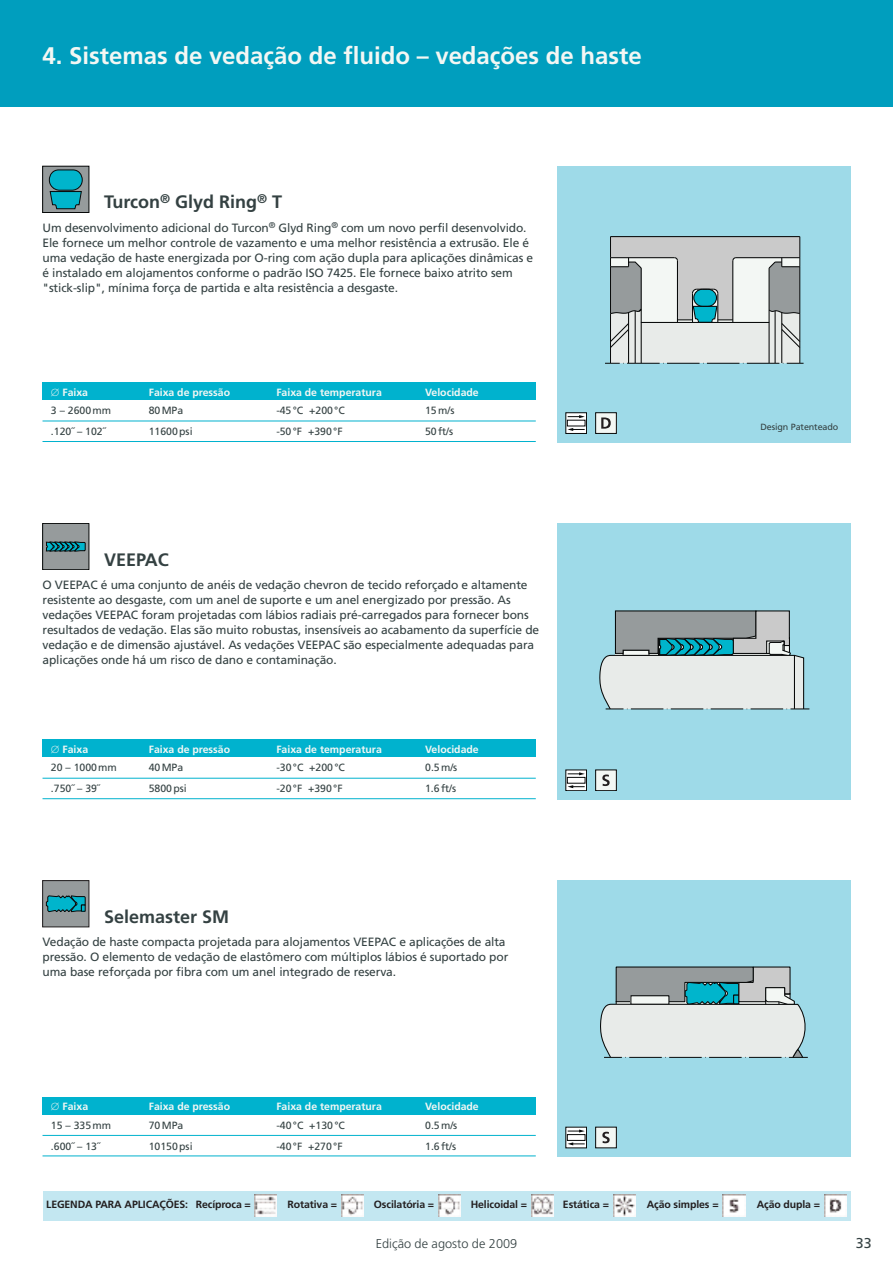
<style>
.page{position:relative;width:893px;height:1263px;background:#fff}
.page>*{position:absolute;margin:0;border:0;box-sizing:border-box;transform-origin:0 0}
.t1{font:700 24px "Frutiger";color:#f3f7f4}
.t2{font:700 18px "Frutiger";color:#344142}
.t3{font:14.25px "Frutiger";color:#344142}
.t4{font:300 12.75px "Frutiger";color:#344142}
.t5{font:12px/15px "Frutiger";letter-spacing:-.01em;color:#344142}
.t6{font:10.5px "Frutiger";color:#344142}
.t7{font:700 10.5px "Frutiger";color:#f3f7f4}
.t8{font:700 10.5px "Frutiger";letter-spacing:-.01em;color:#231f20}
.t9{font:9px "Frutiger";letter-spacing:-.01em;color:#344142}
</style>
<div class="page">
<div style="left:43px;top:383px;width:493px;height:17px;background:#00b2ce"></div>
<div style="left:557px;top:166px;width:293px;height:276px;background:#9edae8"></div>
<hr style="left:43px;top:441px;width:493px;height:1px;background:#00b2ce">
<hr style="left:43px;top:421px;width:493px;height:1px;background:#00b2ce">
<div style="left:43px;top:740px;width:493px;height:17px;background:#00b2ce"></div>
<div style="left:557px;top:523px;width:293px;height:276px;background:#9edae8"></div>
<hr style="left:43px;top:798px;width:493px;height:1px;background:#00b2ce">
<hr style="left:43px;top:778px;width:493px;height:1px;background:#00b2ce">
<div style="left:43px;top:1097px;width:493px;height:17px;background:#00b2ce"></div>
<div style="left:557px;top:880px;width:293px;height:277px;background:#9edae8"></div>
<hr style="left:43px;top:1155px;width:493px;height:1px;background:#00b2ce">
<hr style="left:43px;top:1135px;width:493px;height:1px;background:#00b2ce">
<div style="left:0;top:0;width:893px;height:106px;background:#009ebe"></div>
<svg style="left:568px;top:414px;width:17px;height:18px"></svg>
<div style="left:566px;top:412px;width:21px;height:22px;border:1px solid #070909"></div>
<svg style="left:567px;top:428px;width:18px;height:3px"></svg>
<svg style="left:568px;top:415px;width:17px;height:3px"></svg>
<svg style="left:568px;top:775px;width:17px;height:14px"></svg>
<div style="left:566px;top:770px;width:21px;height:21px;border:1px solid #070909"></div>
<div style="left:567px;top:777px;width:18px;height:6px;border:1px solid #070909"></div>
<svg style="left:567px;top:785px;width:18px;height:3px"></svg>
<svg style="left:568px;top:772px;width:17px;height:3px"></svg>
<div style="left:566px;top:1127px;width:20px;height:21px;background:linear-gradient(to right,#fbfbfb,#fff)"></div>
<div style="left:566px;top:1127px;width:21px;height:21px;border:1px solid #070909"></div>
<div style="left:567px;top:1134px;width:18px;height:6px;border:1px solid #070909"></div>
<svg style="left:567px;top:1142px;width:18px;height:3px"></svg>
<svg style="left:568px;top:1129px;width:17px;height:3px"></svg>
<div style="left:596px;top:413px;width:20px;height:20px;background:#f3f7f4"></div>
<div style="left:595px;top:412px;width:22px;height:22px;border:1px solid #070909"></div>
<svg style="left:601px;top:417px;width:10px;height:12px"></svg>
<div style="left:596px;top:770px;width:20px;height:21px;background:#f3f7f4"></div>
<div style="left:595px;top:770px;width:22px;height:21px;border:1px solid #070909"></div>
<svg style="left:602px;top:774px;width:8px;height:12px"></svg>
<div style="left:596px;top:1127px;width:20px;height:21px;background:#f3f7f4"></div>
<div style="left:595px;top:1127px;width:22px;height:21px;border:1px solid #070909"></div>
<svg style="left:602px;top:1132px;width:8px;height:11px"></svg>
<div style="left:43px;top:1191px;width:807px;height:29px;background:#c3e7f1"></div>
<img style="left:824px;top:1194px;width:23px;height:23px">
<img style="left:723px;top:1194px;width:22px;height:23px">
<img style="left:613px;top:1194px;width:23px;height:23px">
<img style="left:531px;top:1194px;width:23px;height:23px">
<img style="left:438px;top:1194px;width:23px;height:23px">
<img style="left:341px;top:1194px;width:23px;height:23px">
<img style="left:255px;top:1194px;width:22px;height:23px">
<div style="left:43px;top:881px;width:46px;height:46px;background:#969b9c"></div>
<div style="left:43px;top:880px;width:46px;height:47px;border:1px solid #231f20"></div>
<svg style="left:46px;top:895px;width:40px;height:17px"></svg>
<div style="left:43px;top:523px;width:46px;height:47px;background:#969b9c"></div>
<div style="left:43px;top:523px;width:46px;height:47px;border:1px solid #070909"></div>
<svg style="left:46px;top:541px;width:40px;height:11px"></svg>
<svg style="left:45px;top:168px;width:42px;height:43px"></svg>
<div style="left:43px;top:166px;width:46px;height:47px;border:1px solid #070909"></div>
<div style="left:49px;top:170px;width:33px;height:20px;background:#00b5cc;border-radius:10px"></div>
<div style="left:49px;top:170px;width:33px;height:20px;border:1px solid #070909;border-radius:10px"></div>
<svg style="left:50px;top:191px;width:32px;height:18px"></svg>
<hr style="left:610px;top:236px;width:190px;height:1px;background:#070909">
<svg style="left:605px;top:237px;width:198px;height:127px;background:#bfc8c8"></svg>
<svg style="left:599px;top:610px;width:210px;height:100px;background:#b0c1c3"></svg>
<svg style="left:600px;top:966px;width:208px;height:92px;background:#b7c8ca"></svg>
<h1 class="t1" style="left:43px;top:46px;width:601px">4. Sistemas de vedação de fluido – vedações de haste</h1>
<h2 class="t2" style="left:104px;top:195px;width:179px">Turcon<sup>®</sup> Glyd Ring<sup>®</sup> T</h2>
<p class="t5" style="left:43px;top:221px;width:492px">Um desenvolvimento adicional do Turcon<sup>®</sup> Glyd Ring<sup>®</sup> com um novo perfil desenvolvido.<br>Ele fornece um melhor controle de vazamento e uma melhor resistência a extrusão. Ele é uma vedação de haste energizada por O-ring com ação dupla para aplicações dinâmicas e é instalado em alojamentos conforme o padrão ISO 7425. Ele fornece baixo atrito sem "stick-slip", mínima força de partida e alta resistência a desgaste.</p>
<p class="t7" style="left:51px;top:388px;width:39px">∅ Faixa</p>
<p class="t7" style="left:149px;top:388px;width:83px">Faixa de pressão</p>
<p class="t7" style="left:276px;top:388px;width:107px">Faixa de temperatura</p>
<p class="t7" style="left:425px;top:388px;width:55px">Velocidade</p>
<p class="t6" style="left:51px;top:406px;width:62px">3 – 2600mm</p>
<p class="t6" style="left:149px;top:406px;width:36px">80MPa</p>
<p class="t6" style="left:276px;top:406px;width:70px">-45°C +200°C</p>
<p class="t6" style="left:425px;top:406px;width:31px">15m/s</p>
<p class="t6" style="left:51px;top:427px;width:56px">.120˝ – 102˝</p>
<p class="t6" style="left:149px;top:427px;width:45px">11600psi</p>
<p class="t6" style="left:276px;top:427px;width:68px">-50°F +390°F</p>
<p class="t6" style="left:425px;top:427px;width:30px">50ft/s</p>
<h2 class="t2" style="left:104px;top:552px;width:66px">VEEPAC</h2>
<p class="t5" style="left:43px;top:578px;width:498px">O VEEPAC é uma conjunto de anéis de vedação chevron de tecido reforçado e altamente resistente ao desgaste, com um anel de suporte e um anel energizado por pressão. As vedações VEEPAC foram projetadas com lábios radiais pré-carregados para fornecer bons resultados de vedação. Elas são muito robustas, insensíveis ao acabamento da superfície de vedação e de dimensão ajustável. As vedações VEEPAC são especialmente adequadas para aplicações onde há um risco de dano e contaminação.</p>
<p class="t7" style="left:51px;top:745px;width:39px">∅ Faixa</p>
<p class="t7" style="left:149px;top:745px;width:83px">Faixa de pressão</p>
<p class="t7" style="left:276px;top:745px;width:107px">Faixa de temperatura</p>
<p class="t7" style="left:425px;top:745px;width:55px">Velocidade</p>
<p class="t6" style="left:51px;top:763px;width:68px">20 – 1000mm</p>
<p class="t6" style="left:149px;top:763px;width:36px">40MPa</p>
<p class="t6" style="left:276px;top:763px;width:70px">-30°C +200°C</p>
<p class="t6" style="left:425px;top:763px;width:34px">0.5m/s</p>
<p class="t6" style="left:51px;top:784px;width:50px">.750˝ – 39˝</p>
<p class="t6" style="left:149px;top:784px;width:40px">5800psi</p>
<p class="t6" style="left:276px;top:784px;width:68px">-20°F +390°F</p>
<p class="t6" style="left:425px;top:784px;width:33px">1.6ft/s</p>
<h2 class="t2" style="left:104px;top:909px;width:126px">Selemaster SM</h2>
<p class="t5" style="left:43px;top:935px;width:467px">Vedação de haste compacta projetada para alojamentos VEEPAC e aplicações de alta pressão. O elemento de vedação de elastômero com múltiplos lábios é suportado por uma base reforçada por fibra com um anel integrado de reserva.</p>
<p class="t7" style="left:51px;top:1102px;width:39px">∅ Faixa</p>
<p class="t7" style="left:149px;top:1102px;width:83px">Faixa de pressão</p>
<p class="t7" style="left:276px;top:1102px;width:107px">Faixa de temperatura</p>
<p class="t7" style="left:425px;top:1102px;width:55px">Velocidade</p>
<p class="t6" style="left:51px;top:1121px;width:62px">15 – 335mm</p>
<p class="t6" style="left:149px;top:1121px;width:36px">70MPa</p>
<p class="t6" style="left:276px;top:1121px;width:70px">-40°C +130°C</p>
<p class="t6" style="left:425px;top:1121px;width:34px">0.5m/s</p>
<p class="t6" style="left:51px;top:1142px;width:50px">.600˝ – 13˝</p>
<p class="t6" style="left:149px;top:1142px;width:45px">10150psi</p>
<p class="t6" style="left:276px;top:1142px;width:68px">-40°F +270°F</p>
<p class="t6" style="left:425px;top:1142px;width:33px">1.6ft/s</p>
<p class="t9" style="left:760px;top:423px;width:79px">Design Patenteado</p>
<p class="t8" style="left:46px;top:1200px;width:206px">LEGENDA PARA APLICAÇÕES: Recíproca =</p>
<p class="t8" style="left:288px;top:1200px;width:51px">Rotativa =</p>
<p class="t8" style="left:374px;top:1200px;width:62px">Oscilatória =</p>
<p class="t8" style="left:471px;top:1200px;width:58px">Helicoidal =</p>
<p class="t8" style="left:563px;top:1200px;width:48px">Estática =</p>
<p class="t8" style="left:647px;top:1200px;width:73px">Ação simples =</p>
<p class="t8" style="left:757px;top:1200px;width:65px">Ação dupla =</p>
<p class="t4" style="left:376px;top:1238px;width:143px">Edição de agosto de 2009</p>
<p class="t3" style="left:856px;top:1238px;width:17px">33</p>
</div>
